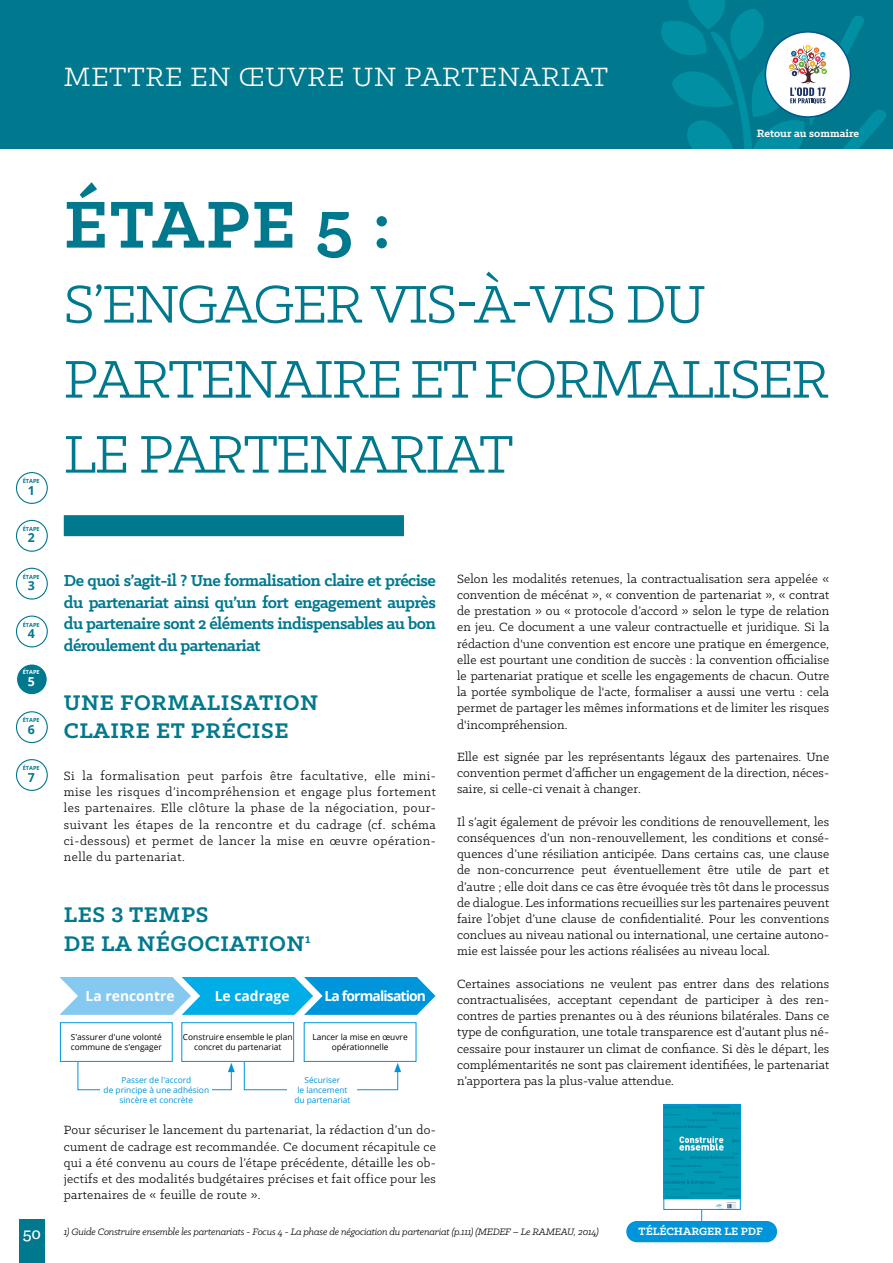
<style>
.page{position:relative;width:893px;height:1263px;background:#fff}
.page>*{position:absolute;margin:0;border:0;box-sizing:border-box;transform-origin:0 0}
.t1{font:700 75px "Klinic Slab";letter-spacing:.02em;color:#00788e}
.t2{font:60px/75px "Klinic Slab";letter-spacing:-.03em;color:#00788e}
.t3{font:30px "Klinic Slab";letter-spacing:.025em;color:#fff}
.t4{font:700 24px/28.8px "Klinic Slab";letter-spacing:.025em;color:#00788e}
.t5{font:700 18px/21.6px "Klinic Slab";letter-spacing:-.03em;color:#00788e;text-align:justify}
.t6{font:500 18px "Klinic Slab";color:#fff}
.t7{font:700 13.95px "Open Sans";color:#fff}
.t8{font:700 13.95px "Open Sans";letter-spacing:-.06em;color:#fff}
.t9{font:13.5px/16.2px "Klinic Slab";letter-spacing:.01em;color:#000;text-align:justify}
.t10{font:700 12.3px "Open Sans";color:#00788e}
.t11{font:700 12.3px "Open Sans";color:#fff}
.t12{font:700 12px "Klinic Slab";color:#fff}
.t13{font:italic 10.5px "Klinic Slab";letter-spacing:-.02em;color:#000}
.t14{font:8.4px/10.1px "Open Sans";color:#000;text-align:center}
.t15{font:8.4px/10.1px "Open Sans";color:#0095db;text-align:center}
.t16{font:700 5.7px "Open Sans";color:#00788e}
.t17{font:700 5.7px "Open Sans";color:#fff}
</style>
<div class="page">
<div style="left:0;top:0;width:893px;height:149px;background:#00788e"></div>
<svg style="left:866px;top:110px;width:20px;height:30px"></svg>
<div style="left:19px;top:1219px;width:26px;height:44px;background:#00788e"></div>
<div style="left:16px;top:472px;width:32px;height:32px;border:1px solid #00788e;border-radius:50%"></div>
<div style="left:16px;top:520px;width:32px;height:32px;border:1px solid #00788e;border-radius:50%"></div>
<div style="left:16px;top:568px;width:32px;height:32px;border:1px solid #00788e;border-radius:50%"></div>
<div style="left:16px;top:615px;width:32px;height:32px;border:1px solid #00788e;border-radius:50%"></div>
<div style="left:17px;top:664px;width:30px;height:31px;background:#00788e;border-radius:50%"></div>
<div style="left:16px;top:663px;width:32px;height:32px;border:1px solid #fff;border-radius:50%"></div>
<div style="left:16px;top:711px;width:32px;height:32px;border:1px solid #00788e;border-radius:50%"></div>
<div style="left:16px;top:759px;width:32px;height:32px;border:1px solid #00788e;border-radius:50%"></div>
<div style="left:64px;top:515px;width:340px;height:21px;background:#00788e"></div>
<hr style="left:701px;top:1145px;width:1px;height:78px;background:#0095db">
<div style="left:626px;top:1221px;width:151px;height:21px;background:#0095db;border-radius:11px"></div>
<img style="left:665px;top:1106px;width:74px;height:102px">
<div style="left:663px;top:1104px;width:78px;height:106px;border:1px solid #0095db"></div>
<div style="left:60px;top:1022px;width:113px;height:40px;border:1px solid #0095db"></div>
<svg style="left:244px;top:1061px;width:157px;height:29px"></svg>
<svg style="left:77px;top:1061px;width:158px;height:29px"></svg>
<svg style="left:59px;top:977px;width:376px;height:38px;background:#42b6e8"></svg>
<div style="left:181px;top:1022px;width:113px;height:40px;border:1px solid #0095db"></div>
<div style="left:304px;top:1022px;width:112px;height:40px;border:1px solid #0095db"></div>
<div style="left:100px;top:1071px;width:112px;height:38px;background:#fff"></div>
<div style="left:288px;top:1071px;width:69px;height:38px;background:#fff"></div>
<svg style="left:661px;top:0;width:205px;height:149px"></svg>
<div style="left:765px;top:31px;width:86px;height:87px;border:2px solid #00588d;border-radius:50%"></div>
<p class="t16" style="left:23px;top:477px;width:18px">ÉTAPE</p>
<p class="t10" style="left:28px;top:481px;width:9px">1</p>
<p class="t16" style="left:23px;top:525px;width:18px">ÉTAPE</p>
<p class="t10" style="left:28px;top:529px;width:9px">2</p>
<p class="t16" style="left:23px;top:573px;width:18px">ÉTAPE</p>
<p class="t10" style="left:28px;top:577px;width:9px">3</p>
<p class="t16" style="left:23px;top:620px;width:18px">ÉTAPE</p>
<p class="t10" style="left:28px;top:625px;width:9px">4</p>
<p class="t17" style="left:23px;top:668px;width:18px">ÉTAPE</p>
<p class="t11" style="left:28px;top:673px;width:9px">5</p>
<p class="t16" style="left:23px;top:716px;width:18px">ÉTAPE</p>
<p class="t10" style="left:28px;top:721px;width:9px">6</p>
<p class="t16" style="left:23px;top:764px;width:18px">ÉTAPE</p>
<p class="t10" style="left:28px;top:768px;width:9px">7</p>
<h3 class="t6" style="left:23px;top:1222px;width:20px">50</h3>
<h3 class="t3" style="left:64px;top:58px;width:546px">METTRE EN ŒUVRE UN PARTENARIAT</h3>
<p class="t12" style="left:757px;top:125px;width:104px">Retour au sommaire</p>
<h1 class="t1" style="left:64px;top:175px;width:329px">ÉTAPE 5 :</h1>
<h2 class="t2" style="left:64px;top:265px;width:767px">S’ENGAGER VIS-À-VIS DU<br>PARTENAIRE ET FORMALISER<br>LE PARTENARIAT</h2>
<h3 class="t5" style="left:64px;top:569px;width:374px">De quoi s’agit-il ? Une formalisation claire et précise du partenariat ainsi qu’un fort engagement auprès du partenaire sont 2 éléments indispensables au bon déroulement du partenariat</h3>
<h3 class="t4" style="left:64px;top:687px;width:256px">UNE FORMALISATION<br>CLAIRE ET PRÉCISE</h3>
<p class="t9" style="left:64px;top:767px;width:374px">Si la formalisation peut parfois être facultative, elle mini&shy;mise les risques d’incompréhension et engage plus fortement les partenaires. Elle clôture la phase de la négociation, pour&shy;suivant les étapes de la rencontre et du cadrage (cf. schéma ci-dessous) et permet de lancer la mise en œuvre opération&shy;nelle du partenariat.</p>
<h3 class="t4" style="left:64px;top:900px;width:248px">LES 3 TEMPS<br>DE LA NÉGOCIATION<sup>1</sup></h3>
<p class="t7" style="left:86px;top:986px;width:90px">La rencontre</p>
<p class="t7" style="left:215px;top:986px;width:76px">Le cadrage</p>
<p class="t8" style="left:325px;top:986px;width:103px">La formalisation</p>
<p class="t14" style="left:183px;top:1032px;width:111px">Construire ensemble le plan concret du partenariat</p>
<p class="t14" style="left:313px;top:1032px;width:97px">Lancer la mise en œuvre opérationnelle</p>
<p class="t15" style="left:104px;top:1075px;width:107px">Passer de l'accord<br>de principe à une adhésion sincère et concrète</p>
<p class="t15" style="left:294px;top:1075px;width:58px">Sécuriser<br>le lancement du partenariat</p>
<p class="t14" style="left:71px;top:1032px;width:93px;text-align:left">S'assurer d'une volonté commune de s'engager</p>
<p class="t9" style="left:64px;top:1122px;width:374px">Pour sécuriser le lancement du partenariat, la rédaction d’un do&shy;cument de cadrage est recommandée. Ce document récapitule ce qui a été convenu au cours de l’étape précédente, détaille les ob&shy;jectifs et des modalités budgétaires précises et fait office pour les partenaires de « feuille de route ».</p>
<p class="t9" style="left:457px;top:570px;width:374px">Selon les modalités retenues, la contractualisation sera appelée « convention de mécénat », « convention de partenariat », « contrat de prestation » ou « protocole d’accord » selon le type de relation en jeu. Ce document a une valeur contractuelle et juridique. Si la rédaction d'une convention est encore une pratique en émergence, elle est pourtant une condition de succès : la convention officialise le partenariat pratique et scelle les engagements de chacun. Outre la portée symbolique de l'acte, formaliser a aussi une vertu : cela permet de partager les mêmes informations et de limiter les risques d'incompréhension.</p>
<p class="t9" style="left:457px;top:748px;width:374px">Elle est signée par les représentants légaux des partenaires. Une convention permet d’afficher un engagement de la direction, néces&shy;saire, si celle-ci venait à changer.</p>
<p class="t9" style="left:457px;top:813px;width:374px">Il s’agit également de prévoir les conditions de renouvellement, les conséquences d’un non-renouvellement, les conditions et consé&shy;quences d’une résiliation anticipée. Dans certains cas, une clause de non-concurrence peut éventuellement être utile de part et d’autre ; elle doit dans ce cas être évoquée très tôt dans le processus de dialogue. Les informations recueillies sur les partenaires peuvent faire l’objet d’une clause de confidentialité. Pour les conventions conclues au niveau national ou international, une certaine autono&shy;mie est laissée pour les actions réalisées au niveau local.</p>
<p class="t9" style="left:457px;top:975px;width:374px">Certaines associations ne veulent pas entrer dans des relations contractualisées, acceptant cependant de participer à des ren&shy;contres de parties prenantes ou à des réunions bilatérales. Dans ce type de configuration, une totale transparence est d’autant plus né&shy;cessaire pour instaurer un climat de confiance. Si dès le départ, les complémentarités ne sont pas clairement identifiées, le partenariat n’apportera pas la plus-value attendue.</p>
<p class="t13" style="left:64px;top:1225px;width:537px">1) Guide Construire ensemble les partenariats - Focus 4 - La phase de négociation du partenariat (p.111) (MEDEF – Le RAMEAU, 2014)</p>
<p class="t12" style="left:639px;top:1224px;width:126px">TÉLÉCHARGER LE PDF</p>
</div>
